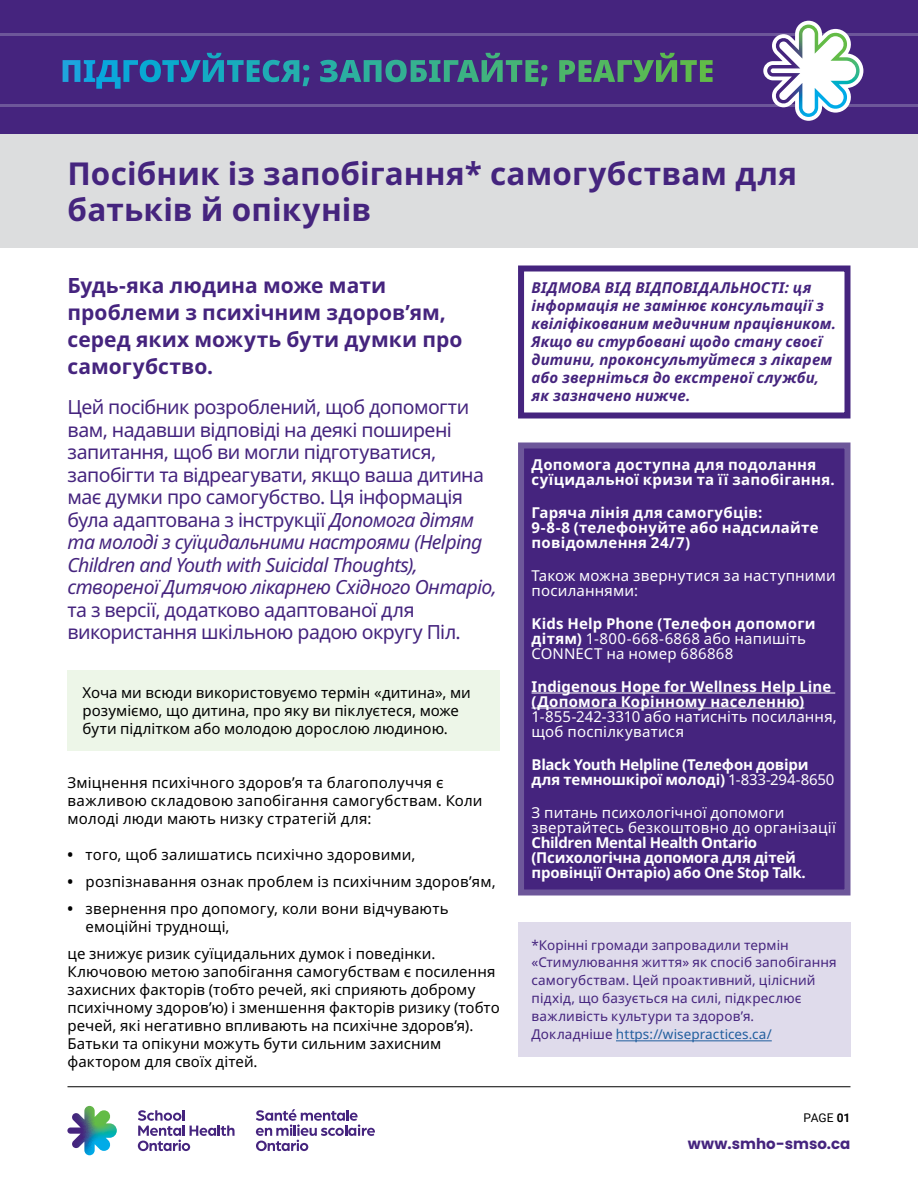
<style>
.page{position:relative;width:918px;height:1188px;background:#fff}
.page>*{position:absolute;margin:0;border:0;box-sizing:border-box;transform-origin:0 0}
.t1{font:700 31.5px/36px "Noto Sans";letter-spacing:.005em;color:#45247e}
.H2_-_L{font:700 21px/27px "Noto Sans";color:#45247e}
.Dek_-_L{font:19.5px/22.5px "Noto Sans";letter-spacing:-.03em;color:#45247e}
.Body_Copy{font:15px/18px "Noto Sans";letter-spacing:.005em;color:#000}
.CallOut_-_LightPurple_Stroke_Purple_Fill{font:700 15px/15px "Noto Sans";letter-spacing:.01em;color:#fff}
.CallOut_-_LightPurple_Stroke_Purple_Fill-2{font:700 15px/15px "Noto Sans";letter-spacing:-.015em;color:#fff}
.CallOut_-_Purple_Stroke_White_Fill{font:italic 700 15px/18px "Noto Sans";letter-spacing:.005em;color:#45247e}
.Bullets_-_Start{font:15px/18px "Noto Sans";letter-spacing:.01em;color:#000}
.CallOut_-_LightPurple_Stroke_Purple_Fill-3{font:15px/15px "Noto Sans";letter-spacing:.01em;color:#fff}
.Callout_-_Green{font:15px/18px "Noto Sans";color:#000}
.t2{font:700 15px "Poppins";letter-spacing:.005em;color:#45247e}
.CallOut_-_No_Stroke_LightPurple_Fill{font:13.5px/18px "Noto Sans";letter-spacing:.005em;color:#45247e}
.t3{font:12px "Roboto";color:#000}
.s1{font-style:italic}
.s2{font-weight:700}
.s3{font-weight:400}
.s4{color:#215e9e}
</style>
<div class="page">
<div style="left:0;top:134px;width:918px;height:114px;background:#dcddde"></div>
<div style="left:68px;top:670px;width:432px;height:82px;background:#edf6e8"></div>
<div style="left:518px;top:266px;width:332px;height:152px;border:6px solid #45247e"></div>
<div style="left:518px;top:442px;width:332px;height:454px;background:#45247e;border:6px solid #6d579a"></div>
<hr style="left:532px;top:693px;width:303px;height:1px;background:#fff">
<hr style="left:532px;top:708px;width:272px;height:1px;background:#fff">
<div style="left:518px;top:922px;width:332px;height:136px;background:#dfdbeb"></div>
<hr style="left:616px;top:1041px;width:156px;height:1px;background:#215e9e">
<div style="left:0;top:0;width:918px;height:134px;background:#45247e"></div>
<hr style="left:0;top:34px;width:918px;height:2px;background:#6d579a">
<svg style="left:63px;top:53px;width:246px;height:36px"></svg>
<svg style="left:320px;top:53px;width:228px;height:33px"></svg>
<svg style="left:559px;top:53px;width:154px;height:29px"></svg>
<hr style="left:0;top:105px;width:918px;height:2px;background:#6d579a">
<svg style="left:763px;top:21px;width:100px;height:100px"></svg>
<hr style="left:68px;top:1086px;width:782px;height:1px;background:#000">
<svg style="left:67px;top:1106px;width:50px;height:49px"></svg>
<svg style="left:256px;top:1109px;width:119px;height:42px"></svg>
<svg style="left:138px;top:1110px;width:97px;height:41px"></svg>
<h1 class="t1" style="left:68px;top:156px;width:731px">Посібник із запобігання* самогубствам для батьків й опікунів</h1>
<p class="H2_-_L" style="left:68px;top:272px;width:396px">Будь-яка людина може мати проблеми з психічним здоров’ям, серед яких можуть бути думки про самогубство.</p>
<p class="Dek_-_L" style="left:68px;top:396px;width:431px">Цей посібник розроблений, щоб допомогти вам, надавши відповіді на деякі поширені запитання, щоб ви могли підготуватися, запобігти та відреагувати, якщо ваша дитина має думки про самогубство. Ця інформація була адаптована з інструкції <span class="s1">Допомога дітям та молоді з суїцидальними настроями (Helping Children and Youth with Suicidal Thoughts), створеної Дитячою лікарнею Східного Онтаріо, </span>та з версії, додатково адаптованої для використання шкільною радою округу Піл.</p>
<p class="Callout_-_Green" style="left:83px;top:683px;width:390px">Хоча ми всюди використовуємо термін «дитина», ми розуміємо, що дитина, про яку ви піклуєтеся, може бути підлітком або молодою дорослою людиною.</p>
<p class="Body_Copy" style="left:68px;top:773px;width:417px">Зміцнення психічного здоров’я та благополуччя є важливою складовою запобігання самогубствам. Коли молоді люди мають низку стратегій для:</p>
<p class="Bullets_-_Start" style="left:68px;top:845px;width:349px"><span class="s2">•</span> того, щоб залишатись психічно здоровими,</p>
<p class="Bullets_-_Start" style="left:68px;top:872px;width:430px"><span class="s2">•</span> розпізнавання ознак проблем із психічним здоров’ям,</p>
<p class="Bullets_-_Start" style="left:86px;top:899px;width:365px;text-indent:-18px"><span class="s2">•</span> звернення про допомогу, коли вони відчувають емоційні труднощі,</p>
<p class="Body_Copy" style="left:68px;top:944px;width:434px">це знижує ризик суїцидальних думок і поведінки.<br>Ключовою метою запобігання самогубствам є посилення захисних факторів (тобто речей, які сприяють доброму психічному здоров’ю) і зменшення факторів ризику (тобто речей, які негативно впливають на психічне здоров’я).<br>Батьки та опікуни можуть бути сильним захисним фактором для своїх дітей.</p>
<p class="CallOut_-_Purple_Stroke_White_Fill" style="left:532px;top:278px;width:306px">ВІДМОВА ВІД ВІДПОВІДАЛЬНОСТІ: ця інформація не замінює консультації з квіліфікованим медичним працівником.<br>Якщо ви стурбовані щодо стану своєї дитини, проконсультуйтеся з лікарем або зверніться до екстреної служби, як зазначено нижче.</p>
<p class="CallOut_-_LightPurple_Stroke_Purple_Fill" style="left:532px;top:457px;width:305px">Допомога доступна для подолання суїцидальної кризи та її запобігання.</p>
<p class="CallOut_-_LightPurple_Stroke_Purple_Fill" style="left:532px;top:505px;width:289px">Гаряча лінія для самогубців:<br>9-8-8 (телефонуйте або надсилайте повідомлення 24/7)</p>
<p class="CallOut_-_LightPurple_Stroke_Purple_Fill-3" style="left:532px;top:568px;width:306px">Також можна звернутися за наступними посиланнями:</p>
<p class="CallOut_-_LightPurple_Stroke_Purple_Fill-3" style="left:532px;top:616px;width:286px"><span class="s2">Kids Help Phone (Телефон допомоги дітям)</span> 1-800-668-6868 або напишіть<br>CONNECT на номер 686868</p>
<p class="CallOut_-_LightPurple_Stroke_Purple_Fill" style="left:532px;top:679px;width:307px">Indigenous Hope for Wellness Help Line (Допомога Корінному населенню)<br><span class="s3">1-855-242-3310 або натисніть посилання, щоб поспілкуватися</span></p>
<p class="CallOut_-_LightPurple_Stroke_Purple_Fill-2" style="left:532px;top:757px;width:304px">Black Youth Helpline (Телефон довіри для темношкірої молоді) <span class="s3">1-833-294-8650</span></p>
<p class="CallOut_-_LightPurple_Stroke_Purple_Fill-2" style="left:532px;top:805px;width:306px"><span class="s3">З питань психологічної допомоги звертайтесь безкоштовно до організації </span>Children Mental Health Ontario (Психологічна допомога для дітей провінції Онтаріо) або One Stop Talk.</p>
<p class="CallOut_-_No_Stroke_LightPurple_Fill" style="left:532px;top:936px;width:307px">*Корінні громади запровадили термін «Стимулювання життя» як спосіб запобігання самогубствам. Цей проактивний, цілісний підхід, що базується на силі, підкреслює важливість культури та здоров’я.<br>Докладніше <span class="s4">https://wisepractices.ca/</span></p>
<p class="t3" style="left:803px;top:1109px;width:49px">PAGE <span class="s2">01</span></p>
<p class="t2" style="left:688px;top:1135px;width:164px">www.smho-smso.ca</p>
</div>
